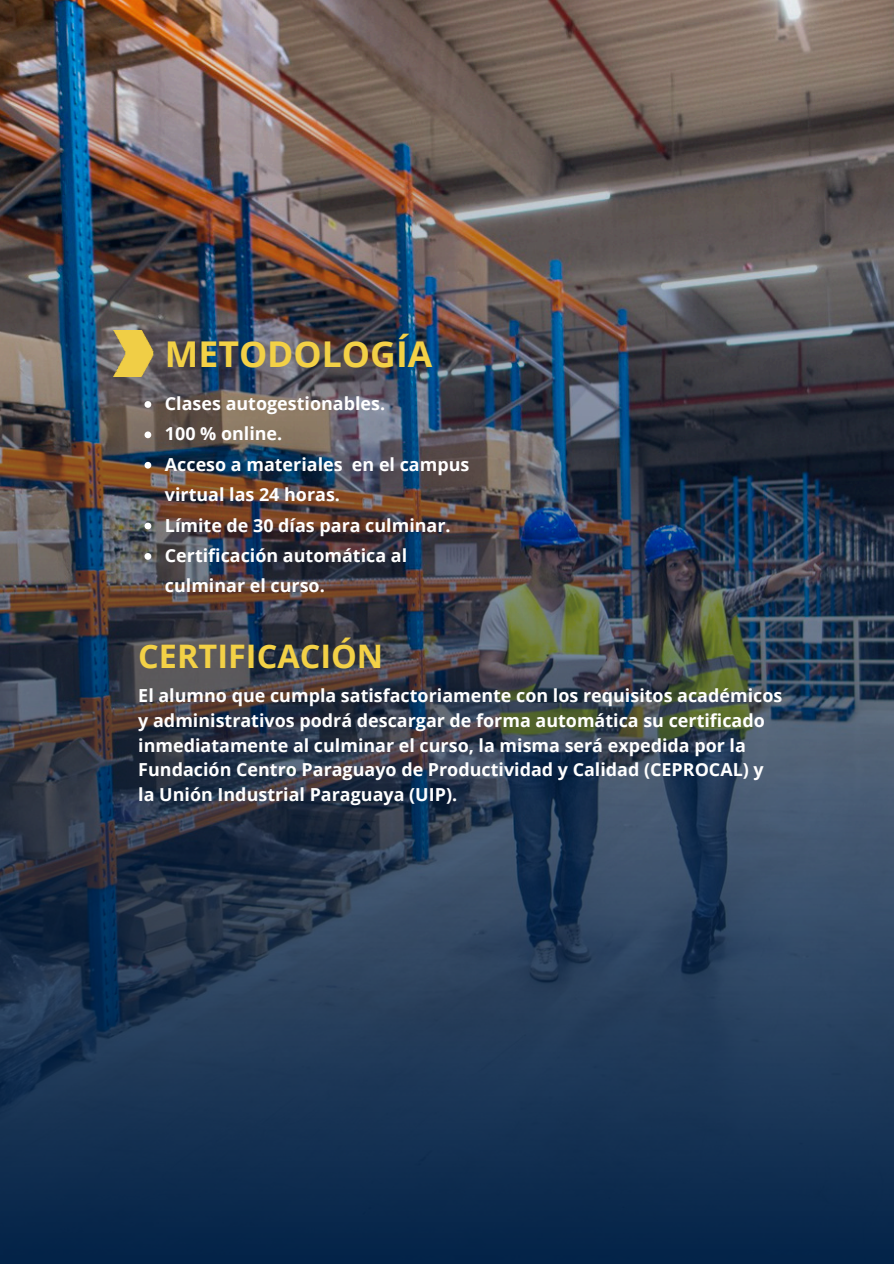
<style>
.page{position:relative;width:894px;height:1264px;background:#fff}
.page>*{position:absolute;margin:0;border:0;box-sizing:border-box;transform-origin:0 0}
.t1{font:700 35.55px "Open Sans";color:#f3d146}
.t2{font:700 32.4px "Open Sans";color:#f3d146}
.t3{font:700 17.85px/30.5px "Open Sans";color:#fff}
</style>
<div class="page">
<img style="left:0;top:0;width:893px;height:1263px">
<img style="left:89px;top:331px;width:67px;height:46px">
<svg style="left:144px;top:401px;width:7px;height:7px"></svg>
<svg style="left:144px;top:431px;width:7px;height:7px"></svg>
<svg style="left:144px;top:462px;width:7px;height:6px"></svg>
<svg style="left:144px;top:522px;width:7px;height:7px"></svg>
<svg style="left:144px;top:553px;width:7px;height:7px"></svg>
<h1 class="t1" style="left:165px;top:328px;width:269px">METODOLOGÍA</h1>
<p class="t3" style="left:165px;top:388px;width:306px">Clases autogestionables.<br>100 % online.<br>Acceso a materiales en el campus virtual las 24 horas.<br>Límite de 30 días para culminar.<br>Certificación automática al culminar el curso.</p>
<h2 class="t2" style="left:138px;top:633px;width:246px">CERTIFICACIÓN</h2>
<p class="t3" style="left:138px;top:682px;width:645px;line-height:24.8px">El alumno que cumpla satisfactoriamente con los requisitos académicos y administrativos podrá descargar de forma automática su certificado inmediatamente al culminar el curso, la misma será expedida por la Fundación Centro Paraguayo de Productividad y Calidad (CEPROCAL) y la Unión Industrial Paraguaya (UIP).</p>
</div>
